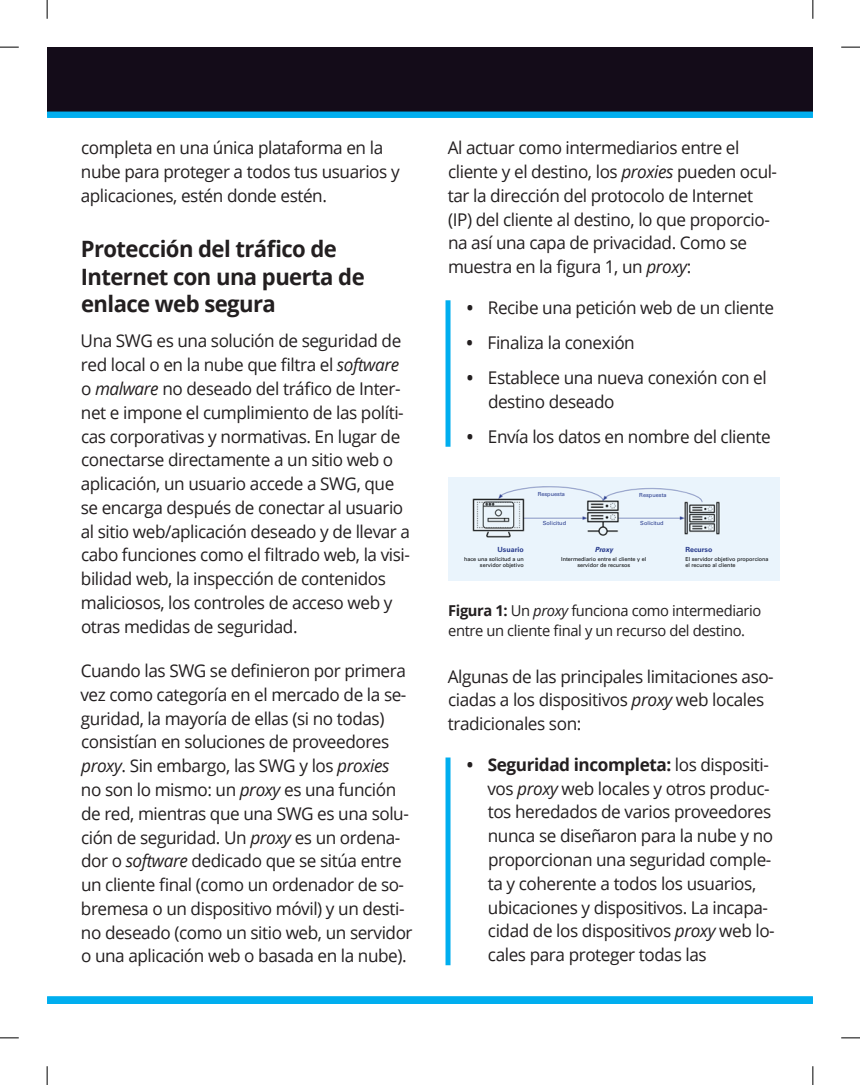
<style>
.page{position:relative;width:860px;height:1085px;background:#fff}
.page>*{position:absolute;margin:0;border:0;box-sizing:border-box;transform-origin:0 0}
.t1{font:700 22.5px/27.5px "Open Sans";letter-spacing:-.025em;color:#231f20}
.t2{font:17.5px/23.8px "Open Sans";letter-spacing:-.025em;color:#231f20}
.t3{font:15px/20px "Open Sans";letter-spacing:-.025em;color:#231f20}
.t4{font:700 7px "Univers LT Std";color:#283b8d}
.t5{font:italic 700 condensed 7px "Univers LT Std";color:#283b8d;scale:1.1 1}
.t6{font:5.62px "Univers LT Std";color:#283b8d}
.t7{font:5.5px/6.5px "Univers LT Std";color:#020304;text-align:right}
.s1{font-style:italic}
.s2{font-weight:700}
</style>
<div class="page">
<div style="left:47px;top:47px;width:765px;height:65px;background:#140c19"></div>
<div style="left:47px;top:111px;width:765px;height:7px;background:#00aeef"></div>
<div style="left:47px;top:996px;width:765px;height:7px;background:#00aeef"></div>
<div style="left:445px;top:300px;width:5px;height:146px;background:#00aeef"></div>
<div style="left:445px;top:757px;width:5px;height:208px;background:#00aeef"></div>
<img style="left:448px;top:477px;width:330px;height:103px">
<svg style="left:0;top:46px;width:19px;height:2px"></svg>
<svg style="left:841px;top:46px;width:18px;height:2px"></svg>
<svg style="left:0;top:1037px;width:19px;height:1px"></svg>
<svg style="left:841px;top:1037px;width:18px;height:1px"></svg>
<svg style="left:46px;top:0;width:2px;height:19px"></svg>
<svg style="left:46px;top:1066px;width:2px;height:18px"></svg>
<svg style="left:812px;top:0;width:1px;height:19px"></svg>
<svg style="left:812px;top:1066px;width:1px;height:18px"></svg>
<p class="t2" style="left:81px;top:135px;width:320px">completa en una única plataforma en la nube para proteger a todos tus usuarios y aplicaciones, estén donde estén.</p>
<p class="t1" style="left:81px;top:235px;width:285px">Protección del tráfico de<br>Internet con una puerta de enlace web segura</p>
<p class="t2" style="left:81px;top:329px;width:331px">Una SWG es una solución de seguridad de red local o en la nube que filtra el <span class="s1">software </span>o <span class="s1">malware</span> no deseado del tráfico de Inter&shy;net e impone el cumplimiento de las políti&shy;cas corporativas y normativas. En lugar de conectarse directamente a un sitio web o aplicación, un usuario accede a SWG, que se encarga después de conectar al usuario al sitio web/aplicación deseado y de llevar a cabo funciones como el filtrado web, la visi&shy;bilidad web, la inspección de contenidos maliciosos, los controles de acceso web y otras medidas de seguridad.</p>
<p class="t2" style="left:80px;top:658px;width:333px">Cuando las SWG se definieron por primera vez como categoría en el mercado de la se&shy;guridad, la mayoría de ellas (si no todas) consistían en soluciones de proveedores <span class="s1">proxy</span>. Sin embargo, las SWG y los <span class="s1">proxies </span>no son lo mismo: un <span class="s1">proxy</span> es una función de red, mientras que una SWG es una solu&shy;ción de seguridad. Un <span class="s1">proxy</span> es un ordena&shy;dor o <span class="s1">software</span> dedicado que se sitúa entre un cliente final (como un ordenador de so&shy;bremesa o un dispositivo móvil) y un desti&shy;no deseado (como un sitio web, un servidor o una aplicación web o basada en la nube).</p>
<p class="t2" style="left:447px;top:135px;width:331px">Al actuar como intermediarios entre el cliente y el destino, los <span class="s1">proxies</span> pueden ocul&shy;tar la dirección del protocolo de Internet (IP) del cliente al destino, lo que proporcio&shy;na así una capa de privacidad. Como se muestra en la figura 1, un <span class="s1">proxy</span>:</p>
<p class="t2" style="left:466px;top:295px;width:309px"><span class="s2">•</span> Recibe una petición web de un cliente</p>
<p class="t2" style="left:466px;top:330px;width:170px"><span class="s2">•</span> Finaliza la conexión</p>
<p class="t2" style="left:488px;top:365px;width:280px;text-indent:-21px"><span class="s2">•</span> Establece una nueva conexión con el destino deseado</p>
<p class="t2" style="left:466px;top:424px;width:305px"><span class="s2">•</span> Envía los datos en nombre del cliente</p>
<p class="t4" style="left:497px;top:545px;width:28px">Usuario</p>
<p class="t7" style="left:464px;top:555px;width:61px">hace una solicitud a un servidor objetivo</p>
<p class="t6" style="left:537px;top:490px;width:29px">Respuesta</p>
<p class="t6" style="left:542px;top:520px;width:25px">Solicitud</p>
<p class="t6" style="left:639px;top:491px;width:29px">Respuesta</p>
<p class="t6" style="left:640px;top:520px;width:25px">Solicitud</p>
<p class="t5" style="left:594px;top:545px;width:18px">Proxy</p>
<p class="t7" style="left:561px;top:555px;width:87px;text-align:center">Intermediario entre el cliente y el servidor de recursos</p>
<p class="t4" style="left:685px;top:545px;width:29px">Recurso</p>
<p class="t7" style="left:685px;top:555px;width:85px;text-align:left">El servidor objetivo proporciona el recurso al cliente</p>
<p class="t3" style="left:448px;top:600px;width:315px"><span class="s2">Figura 1:</span> Un <span class="s1">proxy</span> funciona como intermediario entre un cliente final y un recurso del destino.</p>
<p class="t2" style="left:447px;top:664px;width:327px">Algunas de las principales limitaciones aso&shy;ciadas a los dispositivos <span class="s1">proxy</span> web locales tradicionales son:</p>
<p class="t2" style="left:487px;top:752px;width:289px;text-indent:-21px"><span class="s2">• Seguridad incompleta:</span> los dispositi&shy;vos <span class="s1">proxy</span> web locales y otros produc&shy;tos heredados de varios proveedores nunca se diseñaron para la nube y no proporcionan una seguridad comple&shy;ta y coherente a todos los usuarios, ubicaciones y dispositivos. La incapa&shy;cidad de los dispositivos <span class="s1">proxy</span> web lo&shy;cales para proteger todas las</p>
</div>
